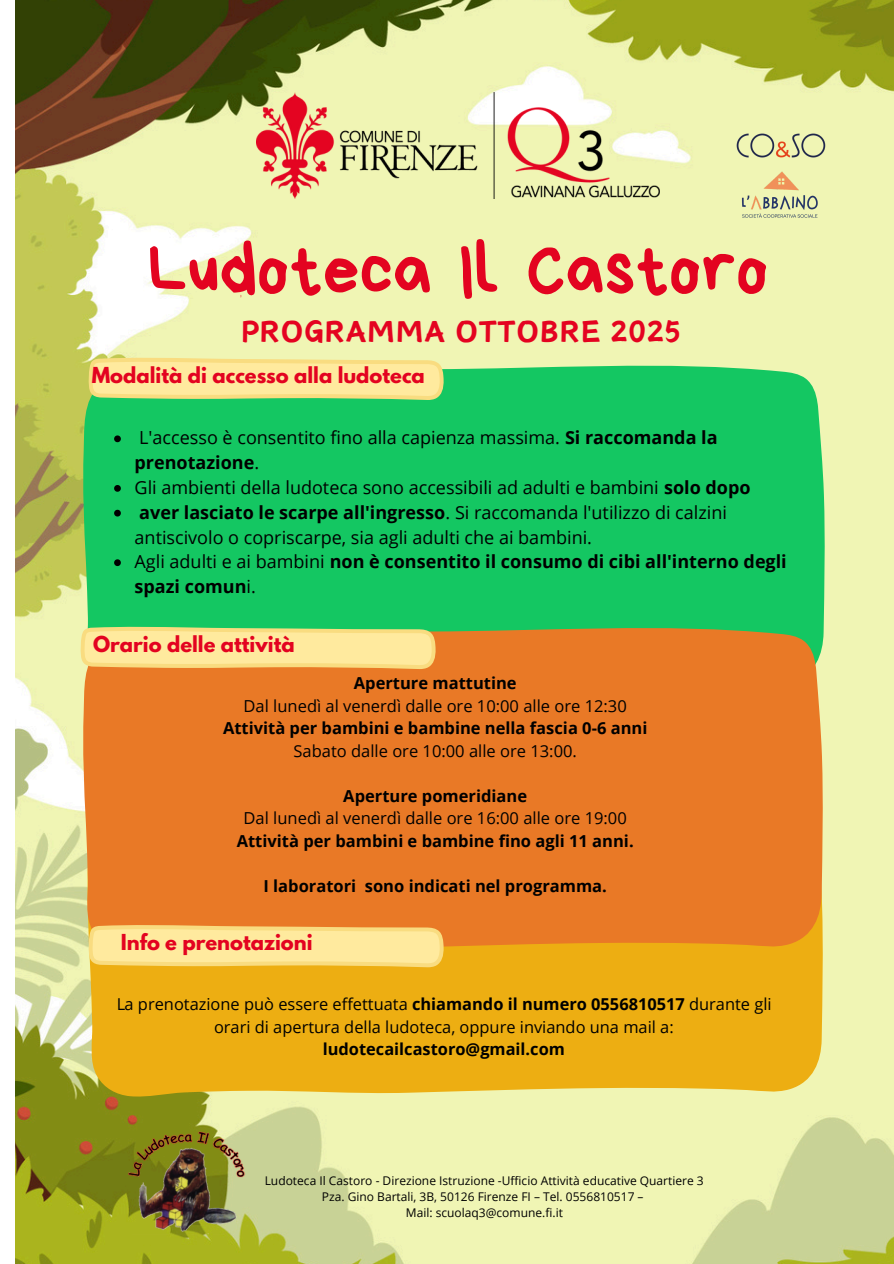
<style>
.page{position:relative;width:894px;height:1264px;background:#fff}
.page>*{position:absolute;margin:0;border:0;box-sizing:border-box;transform-origin:0 0}
.t1{font:72.3px "Bryndan Write";color:#e30320}
.t2{font:38.4px "Canva Sword Like Dream";color:#e40320}
.t3{font:700 19.5px "League Spartan";color:#e30320}
.t4{font:18px/24.8px "Open Sans";color:#000}
.t5{font:700 16.5px "Open Sans";color:#000}
.t6{font:16.5px "Open Sans";color:#000}
.t7{font:16.35px/22.4px "Open Sans";color:#000;text-align:center}
.t8{font:700 16.35px "Open Sans";color:#000}
.t9{font:12px/16px "Open Sans";color:#000;text-align:center}
.s1{font-weight:700}
</style>
<div class="page">
<img style="left:16px;top:0;width:877px;height:1263px">
<div style="left:86px;top:952px;width:737px;height:145px;background:#edae12"></div>
<div style="left:82px;top:360px;width:743px;height:331px;background:#14c762"></div>
<div style="left:82px;top:622px;width:741px;height:330px;background:#e97926"></div>
<svg style="left:88px;top:924px;width:356px;height:43px;background:#fbde8c"></svg>
<svg style="left:80px;top:626px;width:356px;height:43px;background:#f0e190"></svg>
<svg style="left:88px;top:357px;width:356px;height:43px;background:#f3e696"></svg>
<svg style="left:114px;top:435px;width:7px;height:7px"></svg>
<svg style="left:114px;top:485px;width:7px;height:7px"></svg>
<svg style="left:114px;top:510px;width:7px;height:6px"></svg>
<svg style="left:114px;top:559px;width:7px;height:7px"></svg>
<img style="left:256px;top:92px;width:403px;height:106px">
<img style="left:724px;top:121px;width:112px;height:49px">
<img style="left:730px;top:170px;width:100px;height:52px">
<img style="left:123px;top:1126px;width:128px;height:108px">
<h1 class="t1" style="left:148px;top:233px;width:621px">Ludoteca Il Castoro</h1>
<h2 class="t2" style="left:241px;top:314px;width:441px">PROGRAMMA OTTOBRE 2025</h2>
<p class="t3" style="left:92px;top:365px;width:334px">Modalità di accesso alla ludoteca</p>
<p class="t4" style="left:134px;top:425px;width:653px">L'accesso è consentito fino alla capienza massima. <span class="s1">Si raccomanda la prenotazione</span>.<br>Gli ambienti della ludoteca sono accessibili ad adulti e bambini <span class="s1">solo dopo aver lasciato le scarpe all'ingresso</span>. Si raccomanda l'utilizzo di calzini antiscivolo o copriscarpe, sia agli adulti che ai bambini.<br>Agli adulti e ai bambini <span class="s1">non è consentito il consumo di cibi all'interno degli spazi comun</span>i.</p>
<p class="t3" style="left:93px;top:634px;width:203px">Orario delle attività</p>
<p class="t5" style="left:354px;top:671px;width:164px">Aperture mattutine</p>
<p class="t6" style="left:243px;top:694px;width:384px">Dal lunedì al venerdì dalle ore 10:00 alle ore 12:30</p>
<p class="t5" style="left:223px;top:716px;width:426px">Attività per bambini e bambine nella fascia 0-6 anni</p>
<p class="t6" style="left:293px;top:739px;width:285px">Sabato dalle ore 10:00 alle ore 13:00.</p>
<p class="t5" style="left:343px;top:784px;width:185px">Aperture pomeridiane</p>
<p class="t6" style="left:243px;top:806px;width:384px">Dal lunedì al venerdì dalle ore 16:00 alle ore 19:00</p>
<p class="t5" style="left:237px;top:829px;width:398px">Attività per bambini e bambine fino agli 11 anni.</p>
<p class="t5" style="left:263px;top:874px;width:345px">I laboratori sono indicati nel programma.</p>
<p class="t3" style="left:121px;top:932px;width:193px">Info e prenotazioni</p>
<p class="t7" style="left:116px;top:992px;width:657px">La prenotazione può essere effettuata <span class="s1">chiamando il numero 0556810517</span> durante gli orari di apertura della ludoteca, oppure inviando una mail a:</p>
<p class="t8" style="left:323px;top:1037px;width:244px">ludotecailcastoro@gmail.com</p>
<p class="t9" style="left:265px;top:1172px;width:440px">Ludoteca Il Castoro - Direzione Istruzione -Ufficio Attività educative Quartiere 3<br>Pza. Gino Bartali, 3B, 50126 Firenze FI – Tel. 0556810517 –<br>Mail: scuolaq3@comune.fi.it</p>
</div>
